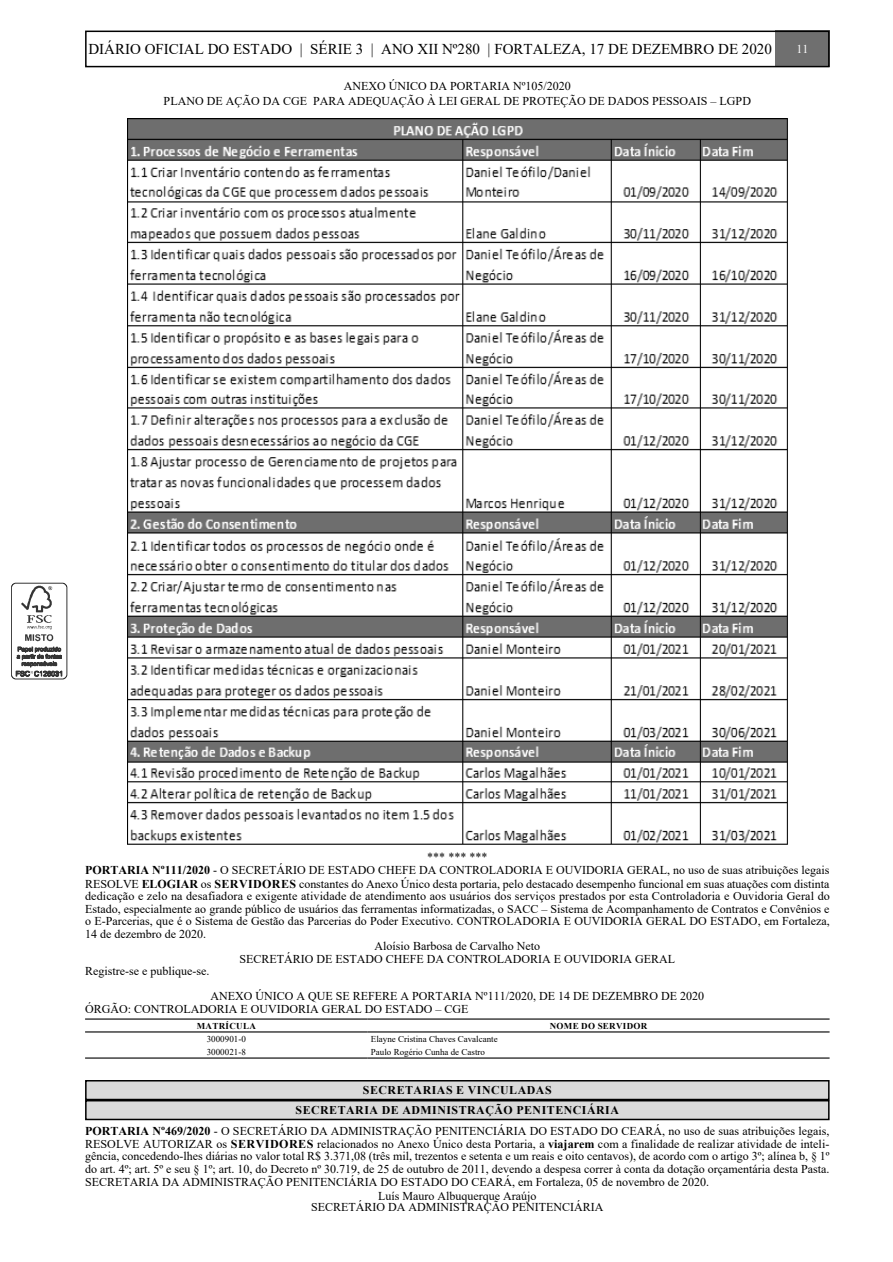
<style>
.page{position:relative;width:893px;height:1262px;background:#fff}
.page>*{position:absolute;margin:0;border:0;box-sizing:border-box;transform-origin:0 0}
.t1{font:15px "Times New Roman";color:#000}
.t2{font:12px/14.7px "Times New Roman";color:#000;text-align:center}
.t3{font:12px "Times New Roman";color:#fff}
.t4{font:700 11.85px/20px "Times New Roman";letter-spacing:.045em;color:#000;text-align:center}
.t5{font:9px "Times New Roman";color:#000}
.t6{font:700 9px "Times New Roman";letter-spacing:.035em;color:#000}
.s1{font-weight:700}
</style>
<div class="page">
<svg style="left:11px;top:583px;width:56px;height:96px"></svg>
<img style="left:127px;top:119px;width:661px;height:726px">
<hr style="left:85px;top:1018px;width:282px;height:1px;background:#000">
<hr style="left:367px;top:1018px;width:462px;height:1px;background:#000">
<hr style="left:85px;top:1031px;width:282px;height:1px;background:#000">
<hr style="left:367px;top:1031px;width:462px;height:1px;background:#000">
<hr style="left:85px;top:1057px;width:282px;height:1px;background:#000">
<hr style="left:367px;top:1057px;width:462px;height:1px;background:#000">
<div style="left:86px;top:1080px;width:742px;height:19px;background:#dadada"></div>
<div style="left:85px;top:1080px;width:744px;height:20px;border:2px solid #000"></div>
<div style="left:86px;top:1100px;width:742px;height:19px;background:#dadada"></div>
<div style="left:85px;top:1100px;width:744px;height:20px;border:2px solid #000"></div>
<div style="left:775px;top:31px;width:54px;height:36px;background:#6f6f6f"></div>
<div style="left:85px;top:31px;width:744px;height:36px;border:2px solid #000"></div>
<p class="t1" style="left:88px;top:39px;width:685px">DIÁRIO OFICIAL DO ESTADO | SÉRIE 3 | ANO XII Nº280 | FORTALEZA, 17 DE DEZEMBRO DE 2020</p>
<p class="t3" style="left:796px;top:41px;width:13px">11</p>
<p class="t2" style="left:164px;top:78px;width:589px">ANEXO ÚNICO DA PORTARIA Nº105/2020<br>PLANO DE AÇÃO DA CGE PARA ADEQUAÇÃO À LEI GERAL DE PROTEÇÃO DE DADOS PESSOAIS – LGPD</p>
<p class="t2" style="left:427px;top:849px;width:61px">*** *** ***</p>
<p class="t2" style="left:85px;top:862px;width:746px"><span class="s1">PORTARIA Nº111/2020</span> - O SECRETÁRIO DE ESTADO CHEFE DA CONTROLADORIA E OUVIDORIA GERAL, no uso de suas atribuições legais</p>
<p class="t2" style="left:85px;top:876px;width:745px">RESOLVE <span class="s1">ELOGIAR</span> os <span class="s1">SERVIDORES</span> constantes do Anexo Único desta portaria, pelo destacado desempenho funcional em suas atuações com distinta</p>
<p class="t2" style="left:85px;top:888px;width:746px">dedicação e zelo na desafiadora e exigente atividade de atendimento aos usuários dos serviços prestados por esta Controladoria e Ouvidoria Geral do</p>
<p class="t2" style="left:85px;top:901px;width:746px">Estado, especialmente ao grande público de usuários das ferramentas informatizadas, o SACC – Sistema de Acompanhamento de Contratos e Convênios e</p>
<p class="t2" style="left:85px;top:913px;width:746px">o E-Parcerias, que é o Sistema de Gestão das Parcerias do Poder Executivo. CONTROLADORIA E OUVIDORIA GERAL DO ESTADO, em Fortaleza,</p>
<p class="t2" style="left:85px;top:926px;width:122px">14 de dezembro de 2020.</p>
<p class="t2" style="left:374px;top:938px;width:167px">Aloísio Barbosa de Carvalho Neto</p>
<p class="t2" style="left:239px;top:951px;width:437px">SECRETÁRIO DE ESTADO CHEFE DA CONTROLADORIA E OUVIDORIA GERAL</p>
<p class="t2" style="left:85px;top:963px;width:126px">Registre-se e publique-se.</p>
<p class="t2" style="left:85px;top:989px;width:620px;line-height:12.5px;text-align:left;text-indent:125px">ANEXO ÚNICO A QUE SE REFERE A PORTARIA Nº111/2020, DE 14 DE DEZEMBRO DE 2020<br>ÓRGÃO: CONTROLADORIA E OUVIDORIA GERAL DO ESTADO – CGE</p>
<p class="t6" style="left:197px;top:1019px;width:61px">MATRÍCULA</p>
<p class="t6" style="left:549px;top:1019px;width:99px">NOME DO SERVIDOR</p>
<p class="t5" style="left:207px;top:1032px;width:40px">3000901-0</p>
<p class="t5" style="left:371px;top:1032px;width:128px">Elayne Cristina Chaves Cavalcante</p>
<p class="t5" style="left:207px;top:1045px;width:40px">3000021-8</p>
<p class="t5" style="left:371px;top:1045px;width:115px">Paulo Rogério Cunha de Castro</p>
<p class="t4" style="left:295px;top:1079px;width:325px">SECRETARIAS E VINCULADAS<br>SECRETARIA DE ADMINISTRAÇÃO PENITENCIÁRIA</p>
<p class="t2" style="left:85px;top:1123px;width:746px"><span class="s1">PORTARIA Nº469/2020</span> - O SECRETÁRIO DA ADMINISTRAÇÃO PENITENCIÁRIA DO ESTADO DO CEARÁ, no uso de suas atribuições legais,</p>
<p class="t2" style="left:85px;top:1135px;width:746px">RESOLVE AUTORIZAR os <span class="s1">SERVIDORES</span> relacionados no Anexo Único desta Portaria, a <span class="s1">viajarem</span> com a finalidade de realizar atividade de inteli-</p>
<p class="t2" style="left:85px;top:1148px;width:746px">gência, concedendo-lhes diárias no valor total R$ 3.371,08 (três mil, trezentos e setenta e um reais e oito centavos), de acordo com o artigo 3º; alínea b, § 1º</p>
<p class="t2" style="left:85px;top:1160px;width:746px">do art. 4º; art. 5º e seu § 1º; art. 10, do Decreto nº 30.719, de 25 de outubro de 2011, devendo a despesa correr à conta da dotação orçamentária desta Pasta.</p>
<p class="t2" style="left:85px;top:1174px;width:625px">SECRETARIA DA ADMINISTRAÇÃO PENITENCIÁRIA DO ESTADO DO CEARÁ, em Fortaleza, 05 de novembro de 2020.</p>
<p class="t2" style="left:378px;top:1187px;width:160px">Luís Mauro Albuquerque Araújo</p>
<p class="t2" style="left:311px;top:1199px;width:294px">SECRETÁRIO DA ADMINISTRAÇÃO PENITENCIÁRIA</p>
</div>
